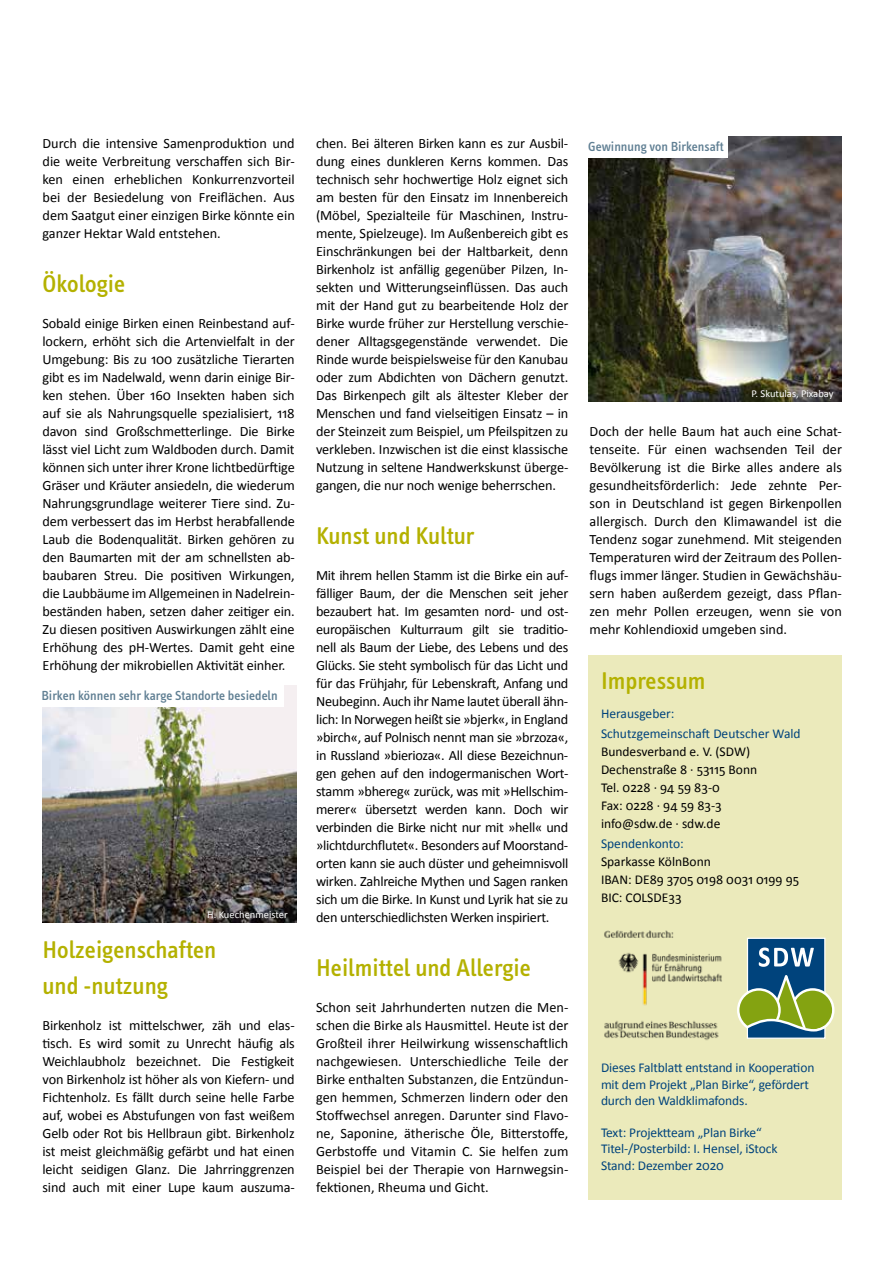
<style>
.page{position:relative;width:893px;height:1263px;background:#fff}
.page>*{position:absolute;margin:0;border:0;box-sizing:border-box;transform-origin:0 0}
.t1{font:500 24.9px/36px "Info Text";color:#b4b100}
.t2{font:14.25px/18px "Calibri";letter-spacing:-.01em;color:#000;text-align:justify}
.t3{font:13.5px/16.2px "Calibri";letter-spacing:-.01em;color:#00437c}
.t4{font:13.5px/18px "Calibri";color:#000}
.t5{font:500 13.5px "Info Text";color:#607f93}
.t6{font:10.5px "Calibri";color:#fff}
</style>
<div class="page">
<div style="left:588px;top:655px;width:254px;height:544px;background:#ebeabb"></div>
<img style="left:604px;top:930px;width:118px;height:111px">
<svg style="left:738px;top:989px;width:41px;height:42px"></svg>
<div style="left:737px;top:988px;width:44px;height:44px;border:2px solid #fff;border-radius:50%"></div>
<svg style="left:746px;top:938px;width:88px;height:101px"></svg>
<img style="left:43px;top:685px;width:253px;height:238px">
<img style="left:588px;top:136px;width:254px;height:266px">
<div style="left:588px;top:135px;width:140px;height:23px;background:#fff"></div>
<div style="left:41px;top:685px;width:243px;height:22px;background:#fff"></div>
<p class="t2" style="left:43px;top:133px;width:254px">Durch die intensive Samenproduktion und die weite Verbreitung verschaffen sich Bir&shy;ken einen erheblichen Konkurrenzvorteil bei der Besiedelung von Freiflächen. Aus dem Saatgut einer einzigen Birke könnte ein ganzer Hektar Wald entstehen.</p>
<h1 class="t1" style="left:43px;top:266px;width:84px">Ökologie</h1>
<p class="t2" style="left:43px;top:313px;width:254px">Sobald einige Birken einen Reinbestand auf&shy;lockern, erhöht sich die Artenvielfalt in der Umgebung: Bis zu 100 zusätzliche Tierarten gibt es im Nadelwald, wenn darin einige Bir&shy;ken stehen. Über 160 Insekten haben sich auf sie als Nahrungsquelle spezialisiert, 118 davon sind Großschmetterlinge. Die Birke lässt viel Licht zum Waldboden durch. Damit können sich unter ihrer Krone lichtbedürftige Gräser und Kräuter ansiedeln, die wiederum Nahrungsgrundlage weiterer Tiere sind. Zu&shy;dem verbessert das im Herbst herabfallende Laub die Bodenqualität. Birken gehören zu den Baumarten mit der am schnellsten ab&shy;baubaren Streu. Die positiven Wirkungen, die Laubbäume im Allgemeinen in Nadelrein&shy;beständen haben, setzen daher zeitiger ein.<br>Zu diesen positiven Auswirkungen zählt eine Erhöhung des pH-Wertes. Damit geht eine Erhöhung der mikrobiellen Aktivität einher.</p>
<p class="t5" style="left:41px;top:688px;width:238px">Birken können sehr karge Standorte besiedeln</p>
<p class="t6" style="left:207px;top:908px;width:82px">H. Kuechenmeister</p>
<h1 class="t1" style="left:43px;top:932px;width:175px">Holzeigenschaften und -nutzung</h1>
<p class="t2" style="left:43px;top:1015px;width:254px">Birkenholz ist mittelschwer, zäh und elas&shy;tisch. Es wird somit zu Unrecht häufig als Weichlaubholz bezeichnet. Die Festigkeit von Birkenholz ist höher als von Kiefern- und Fichtenholz. Es fällt durch seine helle Farbe auf, wobei es Abstufungen von fast weißem Gelb oder Rot bis Hellbraun gibt. Birkenholz ist meist gleichmäßig gefärbt und hat einen leicht seidigen Glanz. Die Jahrringgrenzen sind auch mit einer Lupe kaum auszuma-</p>
<p class="t2" style="left:316px;top:133px;width:254px">chen. Bei älteren Birken kann es zur Ausbil&shy;dung eines dunkleren Kerns kommen. Das technisch sehr hochwertige Holz eignet sich am besten für den Einsatz im Innenbereich (Möbel, Spezialteile für Maschinen, Instru&shy;mente, Spielzeuge). Im Außenbereich gibt es Einschränkungen bei der Haltbarkeit, denn Birkenholz ist anfällig gegenüber Pilzen, In&shy;sekten und Witterungseinflüssen. Das auch mit der Hand gut zu bearbeitende Holz der Birke wurde früher zur Herstellung verschie&shy;dener Alltagsgegenstände verwendet. Die Rinde wurde beispielsweise für den Kanubau oder zum Abdichten von Dächern genutzt.<br>Das Birkenpech gilt als ältester Kleber der Menschen und fand vielseitigen Einsatz – in der Steinzeit zum Beispiel, um Pfeilspitzen zu verkleben. Inzwischen ist die einst klassische Nutzung in seltene Handwerkskunst überge&shy;gangen, die nur noch wenige beherrschen.</p>
<h1 class="t1" style="left:316px;top:518px;width:160px">Kunst und Kultur</h1>
<p class="t2" style="left:316px;top:565px;width:254px">Mit ihrem hellen Stamm ist die Birke ein auf&shy;fälliger Baum, der die Menschen seit jeher bezaubert hat. Im gesamten nord- und ost&shy;europäischen Kulturraum gilt sie traditio&shy;nell als Baum der Liebe, des Lebens und des Glücks. Sie steht symbolisch für das Licht und für das Frühjahr, für Lebenskraft, Anfang und Neubeginn. Auch ihr Name lautet überall ähn&shy;lich: In Norwegen heißt sie »bjerk«, in England »birch«, auf Polnisch nennt man sie »brzoza«, in Russland »bierioza«. All diese Bezeichnun&shy;gen gehen auf den indogermanischen Wort&shy;stamm »bhereg« zurück, was mit »Hellschim&shy;merer« übersetzt werden kann. Doch wir verbinden die Birke nicht nur mit »hell« und »lichtdurchflutet«. Besonders auf Moorstand&shy;orten kann sie auch düster und geheimnisvoll wirken. Zahlreiche Mythen und Sagen ranken sich um die Birke. In Kunst und Lyrik hat sie zu den unterschiedlichsten Werken inspiriert.</p>
<h1 class="t1" style="left:316px;top:950px;width:216px">Heilmittel und Allergie</h1>
<p class="t2" style="left:316px;top:997px;width:254px">Schon seit Jahrhunderten nutzen die Men&shy;schen die Birke als Hausmittel. Heute ist der Großteil ihrer Heilwirkung wissenschaftlich nachgewiesen. Unterschiedliche Teile der Birke enthalten Substanzen, die Entzündun&shy;gen hemmen, Schmerzen lindern oder den Stoffwechsel anregen. Darunter sind Flavo&shy;ne, Saponine, ätherische Öle, Bitterstoffe, Gerbstoffe und Vitamin C. Sie helfen zum Beispiel bei der Therapie von Harnwegsin&shy;fektionen, Rheuma und Gicht.</p>
<p class="t5" style="left:588px;top:139px;width:137px">Gewinnung von Birkensaft</p>
<p class="t6" style="left:751px;top:387px;width:83px">P. Skutulas, Pixabay</p>
<p class="t2" style="left:590px;top:421px;width:254px">Doch der helle Baum hat auch eine Schat&shy;tenseite. Für einen wachsenden Teil der Bevölkerung ist die Birke alles andere als gesundheitsförderlich: Jede zehnte Per&shy;son in Deutschland ist gegen Birkenpollen allergisch. Durch den Klimawandel ist die Tendenz sogar zunehmend. Mit steigenden Temperaturen wird der Zeitraum des Pollen&shy;flugs immer länger. Studien in Gewächshäu&shy;sern haben außerdem gezeigt, dass Pflan&shy;zen mehr Pollen erzeugen, wenn sie von mehr Kohlendioxid umgeben sind.</p>
<h1 class="t1" style="left:601px;top:663px;width:106px">Impressum</h1>
<p class="t3" style="left:601px;top:703px;width:201px;line-height:19.8px">Herausgeber:<br>Schutzgemeinschaft Deutscher Wald</p>
<p class="t4" style="left:601px;top:742px;width:158px">Bundesverband e. V. (SDW)<br>Dechenstraße 8 · 53115 Bonn<br>Tel. 0228 · 94 59 83-0<br>Fax: 0228 · 94 59 83-3 info@sdw.de · sdw.de</p>
<p class="t3" style="left:601px;top:835px;width:84px">Spendenkonto:</p>
<p class="t4" style="left:601px;top:852px;width:200px">Sparkasse KölnBonn<br>IBAN: DE89 3705 0198 0031 0199 95<br>BIC: COLSDE33</p>
<p class="t3" style="left:601px;top:1059px;width:215px">Dieses Faltblatt entstand in Kooperation mit dem Projekt „Plan Birke“, gefördert durch den Waldklimafonds.</p>
<p class="t3" style="left:601px;top:1124px;width:178px">Text: Projektteam „Plan Birke“<br>Titel-/Posterbild: I. Hensel, iStock<br>Stand: Dezember 2020</p>
</div>
